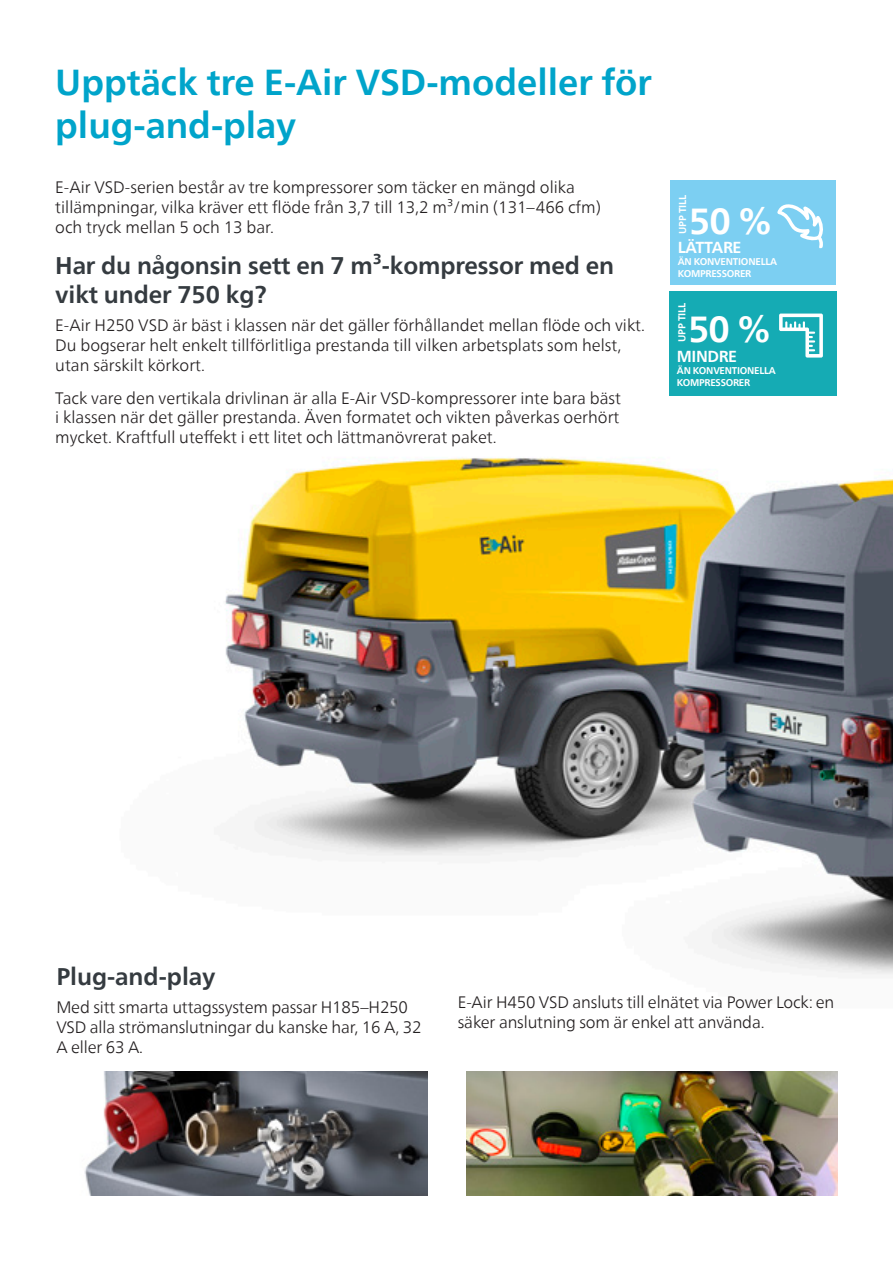
<style>
.page{position:relative;width:893px;height:1263px;background:#fff}
.page>*{position:absolute;margin:0;border:0;box-sizing:border-box;transform-origin:0 0}
.t1{font:700 36.15px "Neue Frutiger World";color:#fff}
.t2{font:700 36px/43.2px "Neue Frutiger World";color:#00a4ca}
.t3{font:700 24px/28.8px "Neue Frutiger World";letter-spacing:-.005em;color:#353b40}
.t4{font:300 16.5px/19.8px "Neue Frutiger World";color:#231f20}
.t5{font:700 15.9px "Neue Frutiger World";letter-spacing:-.025em;color:#fff}
.t6{font:700 10.05px "Neue Frutiger World";letter-spacing:-.025em;color:#fff}
.t7{font:700 9.75px/12px "Neue Frutiger World";letter-spacing:-.025em;color:#fff}
</style>
<div class="page">
<img style="left:225px;top:375px;width:668px;height:600px">
<img style="left:84px;top:1071px;width:344px;height:125px">
<img style="left:466px;top:1071px;width:372px;height:125px">
<div style="left:670px;top:180px;width:166px;height:105px;background:#7ccff2"></div>
<svg style="left:777px;top:204px;width:46px;height:44px"></svg>
<div style="left:669px;top:291px;width:167px;height:105px;background:#15abb4"></div>
<svg style="left:779px;top:314px;width:44px;height:44px"></svg>
<h2 class="t2" style="left:55px;top:60px;width:598px">Upptäck tre E-Air VSD-modeller för plug-and-play</h2>
<p class="t4" style="left:55px;top:178px;width:547px">E-Air VSD-serien består av tre kompressorer som täcker en mängd olika tillämpningar, vilka kräver ett flöde från 3,7 till 13,2 m³/min (131–466 cfm) och tryck mellan 5 och 13 bar.</p>
<h3 class="t3" style="left:55px;top:251px;width:560px">Har du någonsin sett en 7 m³-kompressor med en vikt under 750 kg?</h3>
<p class="t4" style="left:55px;top:316px;width:591px">E-Air H250 VSD är bäst i klassen när det gäller förhållandet mellan flöde och vikt.<br>Du bogserar helt enkelt tillförlitliga prestanda till vilken arbetsplats som helst, utan särskilt körkort.</p>
<p class="t4" style="left:55px;top:388px;width:567px;text-align:justify">Tack vare den vertikala drivlinan är alla E-Air VSD-kompressorer inte bara bäst i klassen när det gäller prestanda. Även formatet och vikten påverkas oerhört mycket. Kraftfull uteffekt i ett litet och lättmanövrerat paket.</p>
<p class="t6" style="left:674px;top:234px;width:40px;rotate:-90deg">UPP TILL</p>
<h1 class="t1" style="left:689px;top:189px;width:85px">50 %</h1>
<p class="t5" style="left:678px;top:234px;width:65px">LÄTTARE</p>
<p class="t7" style="left:678px;top:256px;width:101px">ÄN KONVENTIONELLA<br>KOMPRESSORER</p>
<p class="t6" style="left:673px;top:342px;width:40px;rotate:-90deg">UPP TILL</p>
<h1 class="t1" style="left:688px;top:297px;width:85px">50 %</h1>
<p class="t5" style="left:677px;top:342px;width:62px">MINDRE</p>
<p class="t7" style="left:677px;top:364px;width:101px">ÄN KONVENTIONELLA<br>KOMPRESSORER</p>
<h3 class="t3" style="left:56px;top:962px;width:161px">Plug-and-play</h3>
<p class="t4" style="left:56px;top:998px;width:367px">Med sitt smarta uttagssystem passar H185–H250<br>VSD alla strömanslutningar du kanske har, 16 A, 32<br>A eller 63 A.</p>
<p class="t4" style="left:458px;top:992px;width:378px">E-Air H450 VSD ansluts till elnätet via Power Lock: en säker anslutning som är enkel att använda.</p>
</div>
